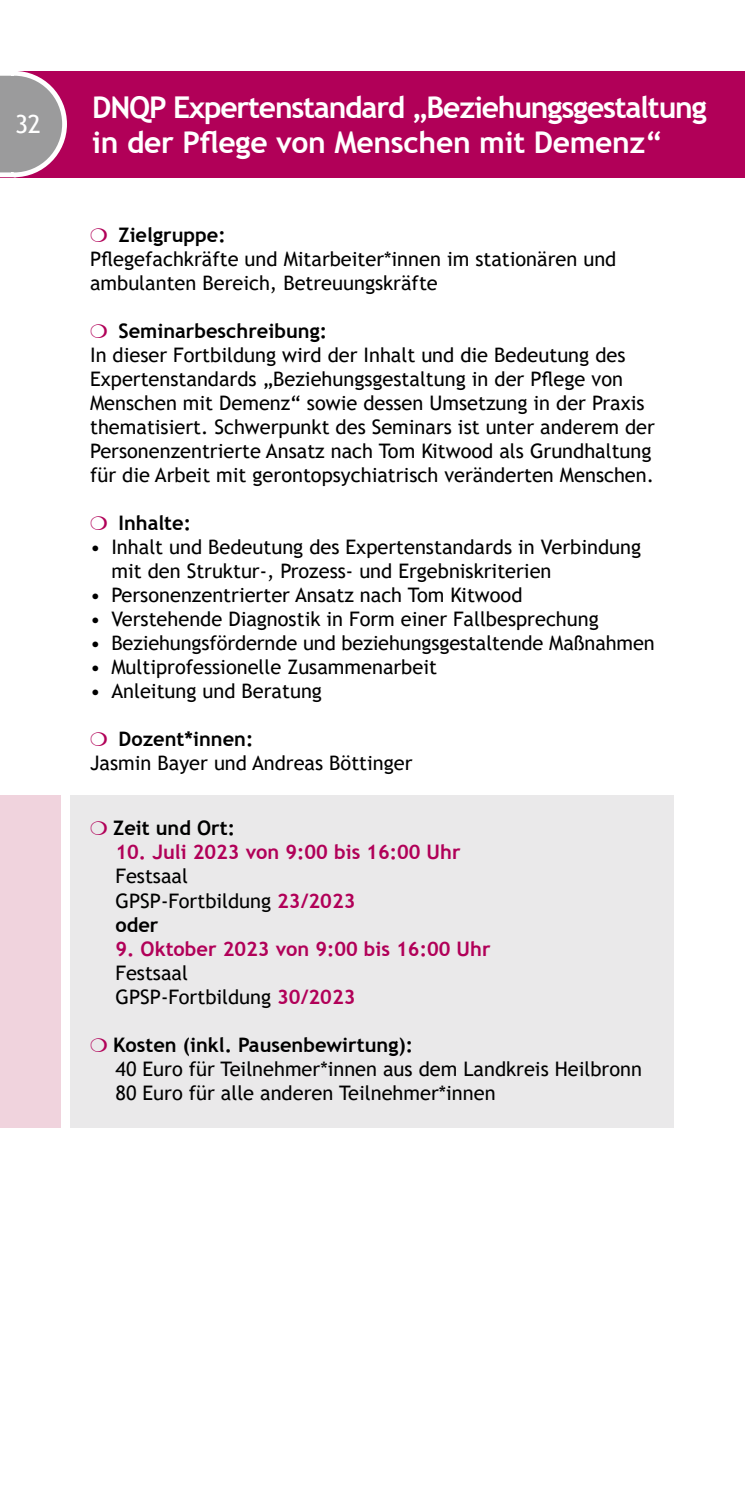
<style>
.page{position:relative;width:745px;height:1489px;background:#fff}
.page>*{position:absolute;margin:0;border:0;box-sizing:border-box;transform-origin:0 0}
.Headline_1{font:700 30px "Trebuchet MS";letter-spacing:-.04em;color:#fff}
.Headline_1-2{font:700 30px "Trebuchet MS";letter-spacing:-.01em;color:#fff}
.t1{font:25px "Trebuchet MS";color:#fff}
.Body{font:20px/24px "Trebuchet MS";color:#000}
.Body-2{font:700 20px/24px "Trebuchet MS";color:#b10058}
.Headline_3_als_Aufzä{font:700 20px "Trebuchet MS";color:#000}
.Body-3{font:700 20px "Trebuchet MS";color:#000}
.Body_bold{font:700 20px "Trebuchet MS";color:#000}
.s1{font-weight:400;color:#000}
.s2{font-weight:700;color:#b10058}
</style>
<div class="page">
<div style="left:0;top:71px;width:744px;height:106px;background:#b10058"></div>
<svg style="left:0;top:71px;width:69px;height:107px"></svg>
<div style="left:71px;top:794px;width:602px;height:333px;background:#eae9ea"></div>
<div style="left:0;top:794px;width:60px;height:333px;background:#f0d3dd"></div>
<p class="t1" style="left:15px;top:109px;width:27px">32</p>
<p class="Headline_1" style="left:92px;top:88px;width:615px">DNQP Expertenstandard „Beziehungsgestaltung</p>
<p class="Headline_1-2" style="left:92px;top:123px;width:571px">in der Pflege von Menschen mit Demenz“</p>
<p class="Headline_3_als_Aufzä" style="left:118px;top:222px;width:109px">Zielgruppe:</p>
<p class="Body" style="left:90px;top:246px;width:527px">Pflegefachkräfte und Mitarbeiter*innen im stationären und ambulanten Bereich, Betreuungskräfte</p>
<p class="Headline_3_als_Aufzä" style="left:118px;top:318px;width:210px">Seminarbeschreibung:</p>
<p class="Body" style="left:90px;top:342px;width:566px">In dieser Fortbildung wird der Inhalt und die Bedeutung des Expertenstandards „Beziehungsgestaltung in der Pflege von Menschen mit Demenz“ sowie dessen Umsetzung in der Praxis thematisiert. Schwerpunkt des Seminars ist unter anderem der Personenzentrierte Ansatz nach Tom Kitwood als Grundhaltung für die Arbeit mit gerontopsychiatrisch veränderten Menschen.</p>
<p class="Headline_3_als_Aufzä" style="left:118px;top:510px;width:74px">Inhalte:</p>
<p class="Body" style="left:111px;top:534px;width:531px;text-indent:-21px">• Inhalt und Bedeutung des Expertenstandards in Verbindung mit den Struktur-, Prozess- und Ergebniskriterien</p>
<p class="Body" style="left:90px;top:582px;width:433px">• Personenzentrierter Ansatz nach Tom Kitwood</p>
<p class="Body" style="left:90px;top:606px;width:510px">• Verstehende Diagnostik in Form einer Fallbesprechung</p>
<p class="Body" style="left:90px;top:630px;width:566px">• Beziehungsfördernde und beziehungsgestaltende Maßnahmen</p>
<p class="Body" style="left:90px;top:654px;width:348px">• Multiprofessionelle Zusammenarbeit</p>
<p class="Body" style="left:90px;top:678px;width:233px">• Anleitung und Beratung</p>
<p class="Headline_3_als_Aufzä" style="left:118px;top:726px;width:136px">Dozent*innen:</p>
<p class="Body" style="left:90px;top:750px;width:324px">Jasmin Bayer und Andreas Böttinger</p>
<p class="Body_bold" style="left:113px;top:815px;width:123px">Zeit und Ort:</p>
<p class="Body-2" style="left:115px;top:840px;width:346px">10. Juli 2023 von 9:00 bis 16:00 Uhr<br><span class="s1">Festsaal</span></p>
<p class="Body" style="left:115px;top:888px;width:241px">GPSP-Fortbildung <span class="s2">23/2023</span></p>
<p class="Body-3" style="left:115px;top:911px;width:44px">oder</p>
<p class="Body-2" style="left:115px;top:936px;width:376px">9. Oktober 2023 von 9:00 bis 16:00 Uhr<br><span class="s1">Festsaal</span></p>
<p class="Body" style="left:115px;top:984px;width:241px">GPSP-Fortbildung <span class="s2">30/2023</span></p>
<p class="Body-3" style="left:113px;top:1031px;width:301px">Kosten (inkl. Pausenbewirtung):</p>
<p class="Body" style="left:115px;top:1056px;width:527px">40 Euro für Teilnehmer*innen aus dem Landkreis Heilbronn<br>80 Euro für alle anderen Teilnehmer*innen</p>
</div>
